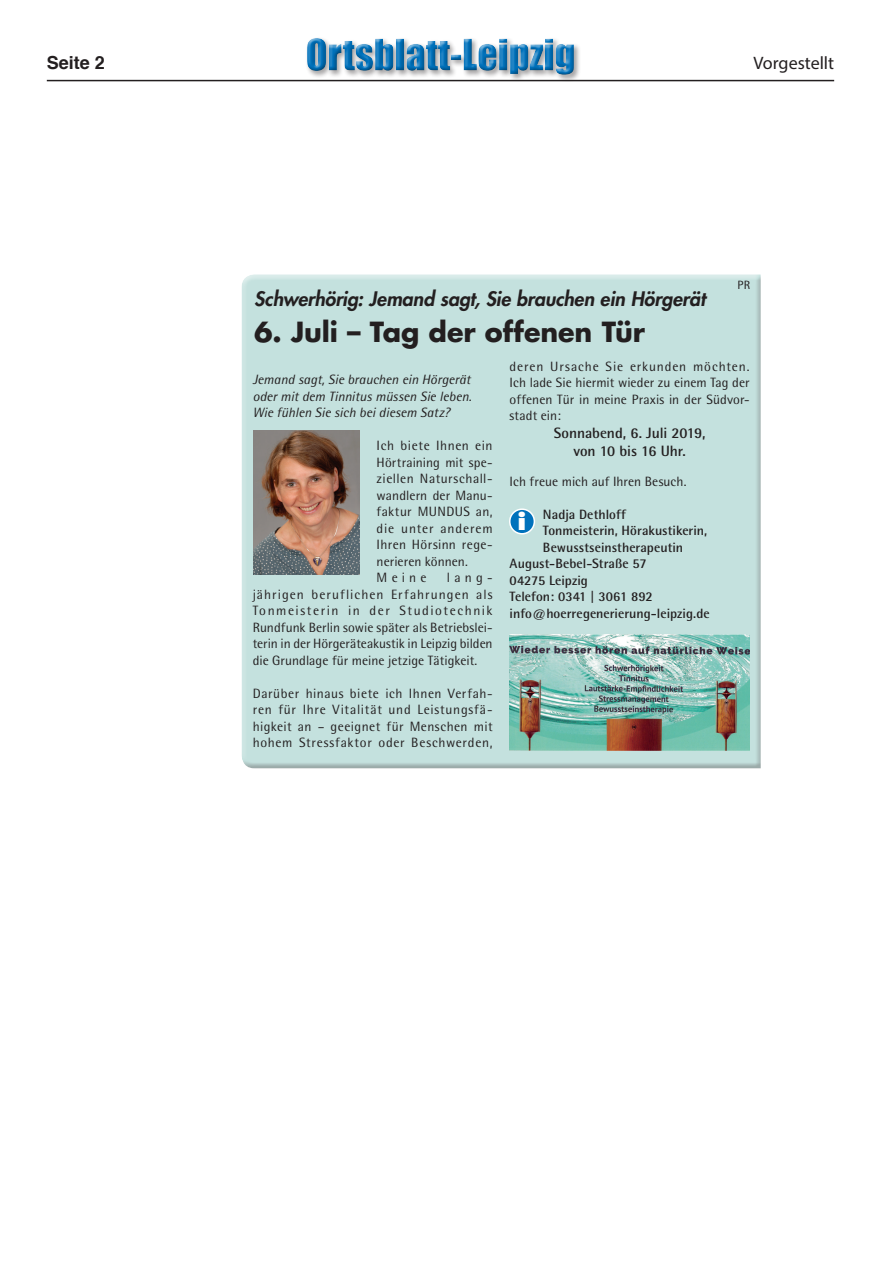
<style>
.page{position:relative;width:881px;height:1263px;background:#fff}
.page>*{position:absolute;margin:0;border:0;box-sizing:border-box;transform-origin:0 0}
.t1{font:700 27px "Futura";letter-spacing:-.005em;color:#231f20}
.t2{font:800 22.5px "Futura";color:#fff}
.t3{font:italic 800 19.5px "Futura";letter-spacing:-.005em;color:#231f20}
.t4{font:18px "Myriad Pro";color:#231f20}
.t5{font:700 18px "Helvetica";color:#231f20}
.t6{font:700 15px/18px "Rotis Semi Sans";letter-spacing:-.005em;color:#231f20;text-align:center}
.t7{font:13.5px/16.5px "Rotis Semi Sans";letter-spacing:.015em;color:#231f20;text-align:justify}
.t8{font:700 13.5px "Rotis Semi Sans";color:#231f20}
.t9{font:italic 13.5px/16.5px "Rotis Semi Sans";color:#231f20;text-align:justify}
.t10{font:12px "Rotis Semi Sans";color:#231f20}
</style>
<div class="page">
<div style="left:305px;top:36px;width:276px;height:46px;background:#231f20;opacity:.4"></div>
<div style="left:305px;top:37px;width:270px;height:39px;background:#231f20;opacity:.5"></div>
<hr style="left:47px;top:80px;width:786px;height:1px;background:#231f20">
<div style="left:240px;top:274px;width:521px;height:495px;background:#c4e1de"></div>
<img style="left:509px;top:635px;width:240px;height:116px">
<img style="left:253px;top:430px;width:106px;height:145px">
<div style="left:509px;top:509px;width:25px;height:25px;background:#0072bc;border-radius:50%"></div>
<div style="left:509px;top:508px;width:26px;height:26px;border:2px solid #fff;border-radius:50%"></div>
<h3 class="t5" style="left:47px;top:48px;width:60px">Seite 2</h3>
<h3 class="t4" style="left:753px;top:52px;width:82px">Vorgestellt</h3>
<h3 class="t3" style="left:254px;top:286px;width:452px">Schwerhörig: Jemand sagt, Sie brauchen ein Hörgerät</h3>
<h1 class="t1" style="left:254px;top:313px;width:392px">6. Juli – Tag der offenen Tür</h1>
<p class="t10" style="left:737px;top:278px;width:14px">PR</p>
<p class="t9" style="left:252px;top:371px;width:220px">Jemand sagt, Sie brauchen ein Hörgerät oder mit dem Tinnitus müssen Sie leben.<br>Wie fühlen Sie sich bei diesem Satz?</p>
<p class="t7" style="left:376px;top:437px;width:117px;text-align:left">Ich biete Ihnen ein<br>Hörtraining mit spe&shy;ziellen Naturschall&shy;wandlern der Manu&shy;faktur MUNDUS an, die unter anderem<br>Ihren Hörsinn rege&shy;nerieren können.<br>Meine</p>
<p class="t7" style="left:252px;top:569px;width:241px;text-indent:194px">lang&shy;jährigen beruflichen Erfahrungen als Tonmeisterin in der Studiotechnik Rundfunk Berlin sowie später als Betriebslei&shy;terin in der Hörgeräteakustik in Leipzig bilden die Grundlage für meine jetzige Tätigkeit.</p>
<p class="t7" style="left:252px;top:685px;width:241px">Darüber hinaus biete ich Ihnen Verfah&shy;ren für Ihre Vitalität und Leistungsfä&shy;higkeit an – geeignet für Menschen mit hohem Stressfaktor oder Beschwerden,</p>
<p class="t7" style="left:509px;top:358px;width:241px">deren Ursache Sie erkunden möchten.<br>Ich lade Sie hiermit wieder zu einem Tag der offenen Tür in meine Praxis in der Südvor&shy;stadt ein:</p>
<p class="t6" style="left:553px;top:424px;width:153px">Sonnabend, 6. Juli 2019, von 10 bis 16 Uhr.</p>
<p class="t7" style="left:509px;top:473px;width:178px">Ich freue mich auf Ihren Besuch.</p>
<h2 class="t2" style="left:517px;top:508px;width:10px">i</h2>
<p class="t8" style="left:542px;top:506px;width:84px">Nadja Dethloff</p>
<p class="t8" style="left:542px;top:522px;width:165px">Tonmeisterin, Hörakustikerin,</p>
<p class="t8" style="left:542px;top:539px;width:142px">Bewusstseinstherapeutin</p>
<p class="t8" style="left:509px;top:555px;width:138px">August-Bebel-Straße 57</p>
<p class="t8" style="left:509px;top:572px;width:80px">04275 Leipzig</p>
<p class="t8" style="left:509px;top:588px;width:145px">Telefon: 0341 | 3061 892</p>
<p class="t8" style="left:509px;top:605px;width:201px">info@hoerregenerierung-leipzig.de</p>
</div>
